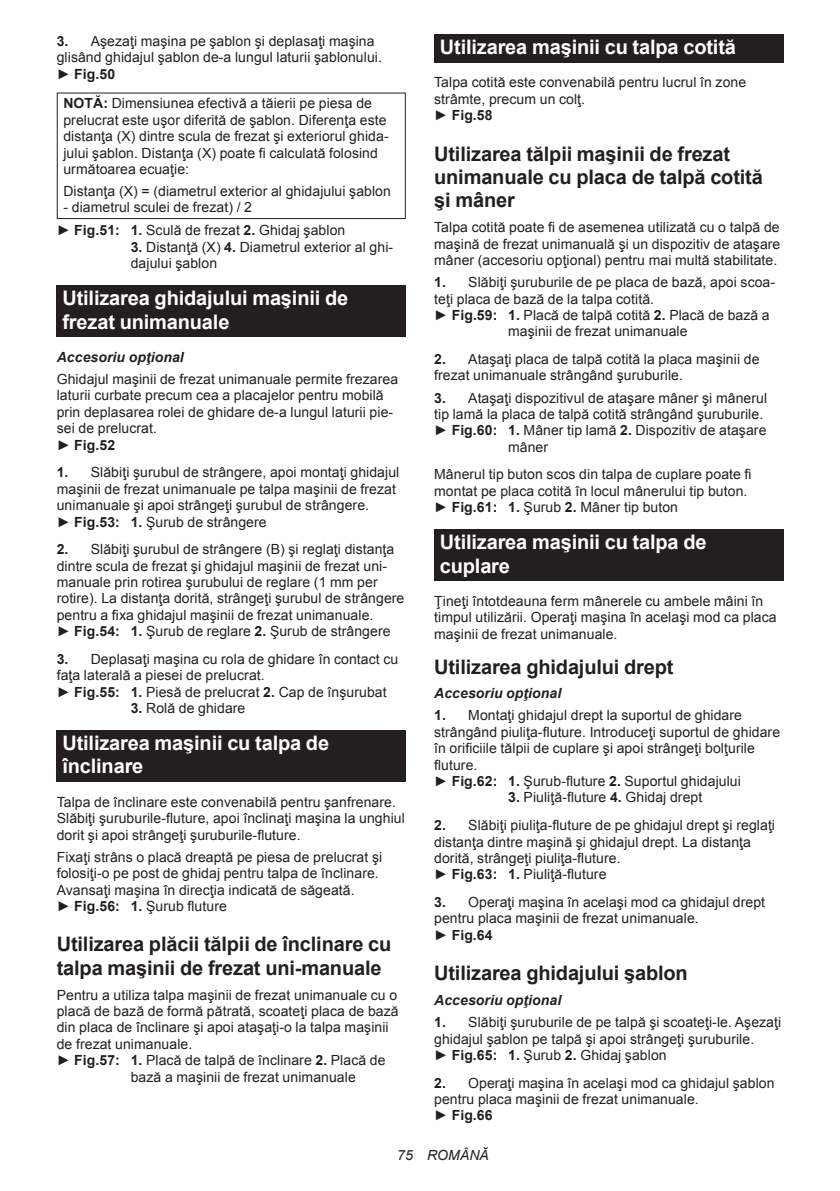
<style>
.page{position:relative;width:840px;height:1191px;background:#fff}
.page>*{position:absolute;margin:0;border:0;box-sizing:border-box;transform-origin:0 0}
.t1{font:700 20px/23.4px "Arial";letter-spacing:-.01em;color:#231f20}
.t2{font:700 20px/23.4px "Arial";letter-spacing:-.01em;color:#fff}
.t3{font:14px/16.4px "Arial";letter-spacing:.005em;color:#231f20}
.t4{font:italic 700 14px "Arial";letter-spacing:.005em;color:#231f20}
.t5{font:italic 14px "Arial";letter-spacing:.005em;color:#231f20}
.s1{font-weight:700}
</style>
<div class="page">
<div style="left:57px;top:93px;width:348px;height:126px;border:1px solid #231f20"></div>
<div style="left:57px;top:285px;width:348px;height:52px;background:#231f20"></div>
<div style="left:57px;top:730px;width:348px;height:52px;background:#231f20"></div>
<div style="left:434px;top:34px;width:348px;height:29px;background:#231f20"></div>
<div style="left:434px;top:529px;width:348px;height:52px;background:#231f20"></div>
<p class="t3" style="left:57px;top:33px;width:326px"><span class="s1">3.</span> Aşezaţi maşina pe şablon şi deplasaţi maşina glisând ghidajul şablon de-a lungul laturii şablonului. ► <span class="s1">Fig.50</span></p>
<p class="t3" style="left:63px;top:95px;width:326px"><span class="s1">NOTĂ:</span> Dimensiunea efectivă a tăierii pe piesa de prelucrat este uşor diferită de şablon. Diferenţa este distanţa (X) dintre scula de frezat şi exteriorul ghida&shy;jului şablon. Distanţa (X) poate fi calculată folosind următoarea ecuaţie:</p>
<p class="t3" style="left:63px;top:183px;width:329px">Distanţa (X) = (diametrul exterior al ghidajului şablon</p>
<p class="t3" style="left:57px;top:196px;width:290px;line-height:23px;text-indent:7px">- diametrul sculei de frezat) / 2<br>► <span class="s1">Fig.51: 1.</span> Sculă de frezat <span class="s1">2.</span> Ghidaj şablon</p>
<p class="t3" style="left:131px;top:239px;width:264px"><span class="s1">3.</span> Distanţă (X) <span class="s1">4.</span> Diametrul exterior al ghi&shy;dajului şablon</p>
<h1 class="t2" style="left:62px;top:287px;width:287px">Utilizarea ghidajului maşinii de frezat unimanuale</h1>
<p class="t4" style="left:57px;top:348px;width:128px">Accesoriu opţional</p>
<p class="t3" style="left:57px;top:371px;width:343px">Ghidajul maşinii de frezat unimanuale permite frezarea laturii curbate precum cea a placajelor pentru mobilă prin deplasarea rolei de ghidare de-a lungul laturii pie&shy;sei de prelucrat.<br>► <span class="s1">Fig.52</span></p>
<p class="t3" style="left:57px;top:464px;width:344px"><span class="s1">1.</span> Slăbiţi şurubul de strângere, apoi montaţi ghidajul maşinii de frezat unimanuale pe talpa maşinii de frezat unimanuale şi apoi strângeţi şurubul de strângere.<br>► <span class="s1">Fig.53: 1.</span> Şurub de strângere</p>
<p class="t3" style="left:57px;top:541px;width:349px"><span class="s1">2.</span> Slăbiţi şurubul de strângere (B) şi reglaţi distanţa dintre scula de frezat şi ghidajul maşinii de frezat uni&shy;manuale prin rotirea şurubului de reglare (1 mm per rotire). La distanţa dorită, strângeţi şurubul de strângere pentru a fixa ghidajul maşinii de frezat unimanuale.<br>► <span class="s1">Fig.54: 1.</span> Şurub de reglare <span class="s1">2.</span> Şurub de strângere</p>
<p class="t3" style="left:57px;top:651px;width:343px"><span class="s1">3.</span> Deplasaţi maşina cu rola de ghidare în contact cu faţa laterală a piesei de prelucrat.<br>► <span class="s1">Fig.55: 1.</span> Piesă de prelucrat <span class="s1">2.</span> Cap de înşurubat</p>
<p class="t3" style="left:131px;top:700px;width:116px"><span class="s1">3.</span> Rolă de ghidare</p>
<h1 class="t2" style="left:62px;top:732px;width:268px">Utilizarea maşinii cu talpa de înclinare</h1>
<p class="t3" style="left:57px;top:794px;width:349px">Talpa de înclinare este convenabilă pentru şanfrenare.<br>Slăbiţi şuruburile-fluture, apoi înclinaţi maşina la unghiul dorit şi apoi strângeţi şuruburile-fluture.</p>
<p class="t3" style="left:57px;top:848px;width:327px">Fixaţi strâns o placă dreaptă pe piesa de prelucrat şi folosiţi-o pe post de ghidaj pentru talpa de înclinare.<br>Avansaţi maşina în direcţia indicată de săgeată.<br>► <span class="s1">Fig.56: 1.</span> Şurub fluture</p>
<h1 class="t1" style="left:57px;top:933px;width:336px">Utilizarea plăcii tălpii de înclinare cu talpa maşinii de frezat uni-manuale</h1>
<p class="t3" style="left:57px;top:986px;width:342px">Pentru a utiliza talpa maşinii de frezat unimanuale cu o</p>
<p class="t3" style="left:57px;top:1003px;width:343px">placă de bază de formă pătrată, scoateţi placa de bază</p>
<p class="t3" style="left:57px;top:1019px;width:333px">din placa de înclinare şi apoi ataşaţi-o la talpa maşinii</p>
<p class="t3" style="left:57px;top:1035px;width:137px">de frezat unimanuale.</p>
<p class="t3" style="left:57px;top:1052px;width:330px">► <span class="s1">Fig.57: 1.</span> Placă de talpă de înclinare <span class="s1">2.</span> Placă de</p>
<p class="t3" style="left:131px;top:1068px;width:226px">bază a maşinii de frezat unimanuale</p>
<h1 class="t2" style="left:439px;top:36px;width:297px">Utilizarea maşinii cu talpa cotită</h1>
<p class="t3" style="left:434px;top:74px;width:313px">Talpa cotită este convenabilă pentru lucrul în zone strâmte, precum un colţ.<br>► <span class="s1">Fig.58</span></p>
<h1 class="t1" style="left:434px;top:142px;width:330px">Utilizarea tălpii maşinii de frezat unimanuale cu placa de talpă cotită şi mâner</h1>
<p class="t3" style="left:434px;top:219px;width:347px;text-align:justify">Talpa cotită poate fi de asemenea utilizată cu o talpă de maşină de frezat unimanuală şi un dispozitiv de ataşare mâner (accesoriu opţional) pentru mai multă stabilitate.</p>
<p class="t3" style="left:434px;top:274px;width:342px"><span class="s1">1.</span> Slăbiţi şuruburile de pe placa de bază, apoi scoa-</p>
<p class="t3" style="left:434px;top:290px;width:221px">teţi placa de bază de la talpa cotită.</p>
<p class="t3" style="left:434px;top:307px;width:337px">► <span class="s1">Fig.59: 1.</span> Placă de talpă cotită <span class="s1">2.</span> Placă de bază a</p>
<p class="t3" style="left:508px;top:323px;width:181px">maşinii de frezat unimanuale</p>
<p class="t3" style="left:434px;top:351px;width:326px"><span class="s1">2.</span> Ataşaţi placa de talpă cotită la placa maşinii de frezat unimanuale strângând şuruburile.</p>
<p class="t3" style="left:434px;top:389px;width:334px"><span class="s1">3.</span> Ataşaţi dispozitivul de ataşare mâner şi mânerul</p>
<p class="t3" style="left:434px;top:406px;width:330px">tip lamă la placa de talpă cotită strângând şuruburile.</p>
<p class="t3" style="left:434px;top:422px;width:333px">► <span class="s1">Fig.60: 1.</span> Mâner tip lamă <span class="s1">2.</span> Dispozitiv de ataşare</p>
<p class="t3" style="left:508px;top:439px;width:42px">mâner</p>
<p class="t3" style="left:434px;top:466px;width:319px">Mânerul tip buton scos din talpa de cuplare poate fi montat pe placa cotită în locul mânerului tip buton. ► <span class="s1">Fig.61: 1.</span> Şurub <span class="s1">2.</span> Mâner tip buton</p>
<h1 class="t2" style="left:439px;top:531px;width:268px">Utilizarea maşinii cu talpa de cuplare</h1>
<p class="t3" style="left:434px;top:593px;width:344px">Ţineţi întotdeauna ferm mânerele cu ambele mâini în timpul utilizării. Operaţi maşina în acelaşi mod ca placa maşinii de frezat unimanuale.</p>
<h1 class="t1" style="left:434px;top:655px;width:241px">Utilizarea ghidajului drept</h1>
<p class="t4" style="left:434px;top:684px;width:128px">Accesoriu opţional</p>
<p class="t3" style="left:434px;top:707px;width:347px"><span class="s1">1.</span> Montaţi ghidajul drept la suportul de ghidare strângând piuliţa-fluture. Introduceţi suportul de ghidare în orificiile tălpii de cuplare şi apoi strângeţi bolţurile fluture.<br>► <span class="s1">Fig.62: 1.</span> Şurub-fluture <span class="s1">2.</span> Suportul ghidajului</p>
<p class="t3" style="left:508px;top:789px;width:195px"><span class="s1">3.</span> Piuliţă-fluture <span class="s1">4.</span> Ghidaj drept</p>
<p class="t3" style="left:434px;top:817px;width:342px"><span class="s1">2.</span> Slăbiţi piuliţa-fluture de pe ghidajul drept şi reglaţi distanţa dintre maşină şi ghidajul drept. La distanţa dorită, strângeţi piuliţa-fluture.<br>► <span class="s1">Fig.63: 1.</span> Piuliţă-fluture</p>
<p class="t3" style="left:434px;top:894px;width:332px"><span class="s1">3.</span> Operaţi maşina în acelaşi mod ca ghidajul drept pentru placa maşinii de frezat unimanuale.<br>► <span class="s1">Fig.64</span></p>
<h1 class="t1" style="left:434px;top:962px;width:255px">Utilizarea ghidajului şablon</h1>
<p class="t4" style="left:434px;top:990px;width:128px">Accesoriu opţional</p>
<p class="t3" style="left:434px;top:1014px;width:348px"><span class="s1">1.</span> Slăbiţi şuruburile de pe talpă şi scoateţi-le. Aşezaţi ghidajul şablon pe talpă şi apoi strângeţi şuruburile.<br>► <span class="s1">Fig.65: 1.</span> Şurub <span class="s1">2.</span> Ghidaj şablon</p>
<p class="t3" style="left:434px;top:1074px;width:342px"><span class="s1">2.</span> Operaţi maşina în acelaşi mod ca ghidajul şablon pentru placa maşinii de frezat unimanuale.<br>► <span class="s1">Fig.66</span></p>
<p class="t5" style="left:397px;top:1146px;width:93px">75 ROMÂNĂ</p>
</div>
